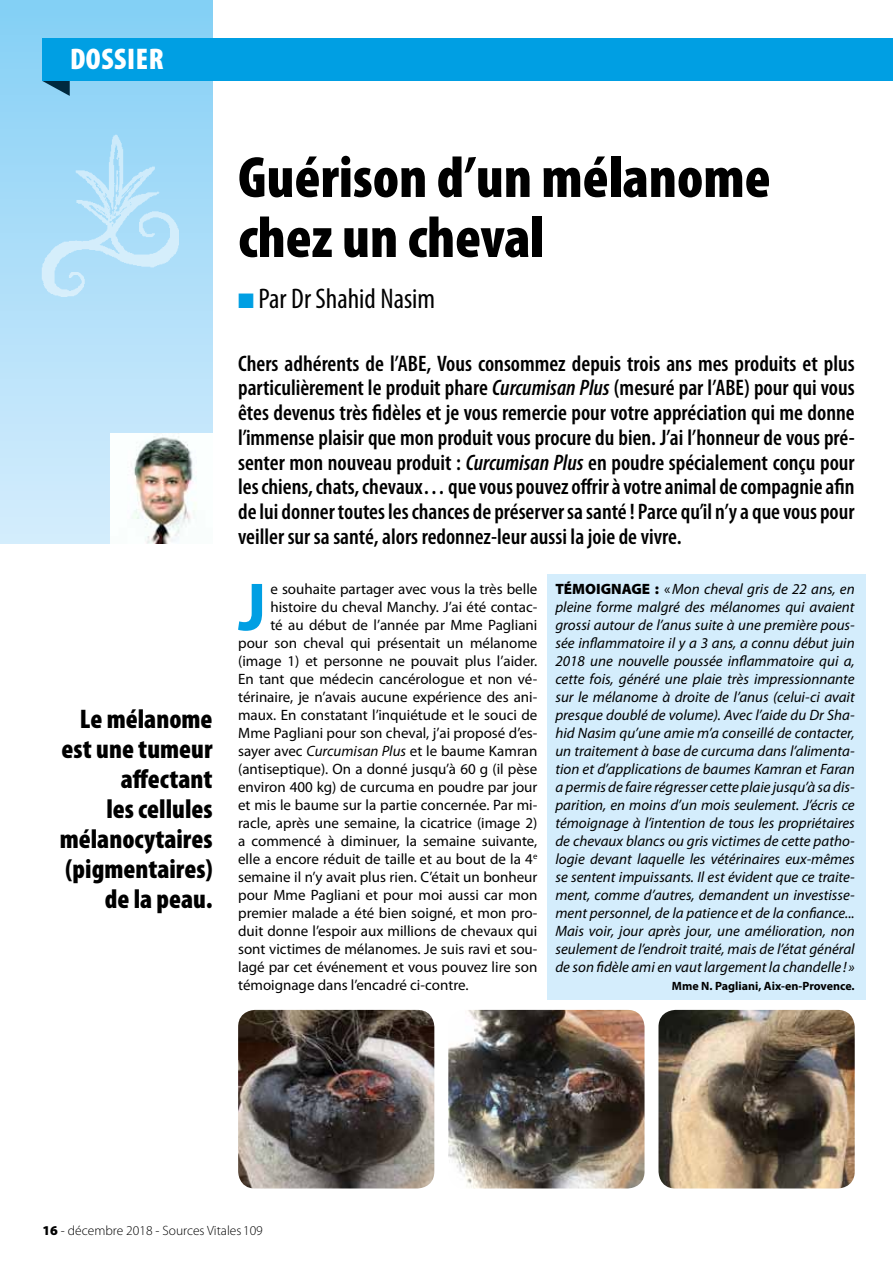
<style>
.page{position:relative;width:893px;height:1263px;background:#fff}
.page>*{position:absolute;margin:0;border:0;box-sizing:border-box;transform-origin:0 0}
.t1{font:700 68.4px "Myriad Pro";color:#009fe3}
.t2{font:900 condensed 58.5px/60px "Myriad Pro";color:#000}
.t3{font:900 condensed 30px "Myriad Pro";letter-spacing:.02em;color:#fff}
.t4{font:condensed 28.5px "Myriad Pro";color:#000}
.t5{font:900 condensed 27px/30px "Myriad Pro";color:#000;text-align:right}
.t6{font:600 condensed 22.5px/24.8px "Myriad Pro";color:#000;text-align:justify}
.t7{font:italic 15px/18px "Myriad Pro";color:#000;text-align:justify}
.t8{font:15px "Myriad Pro";color:#000}
.t9{font:300 13.5px "Myriad Pro";color:#000}
.t10{font:700 12px "Myriad Pro";color:#000}
.s1{color:#009fe3}
.s2{font-style:italic}
.s3{font-weight:900;font-style:normal}
.s4{font-style:normal}
.s5{font-weight:900}
</style>
<div class="page">
<div style="left:547px;top:575px;width:319px;height:425px;background:#d4edfc"></div>
<div style="left:0;top:0;width:213px;height:544px;background:linear-gradient(to bottom,#83cff5,#d7eefd)"></div>
<img style="left:41px;top:135px;width:137px;height:161px">
<img style="left:111px;top:433px;width:102px;height:111px">
<img style="left:238px;top:1010px;width:196px;height:178px">
<img style="left:448px;top:1010px;width:196px;height:178px">
<img style="left:658px;top:1010px;width:197px;height:178px">
<svg style="left:43px;top:81px;width:27px;height:15px"></svg>
<div style="left:43px;top:38px;width:850px;height:43px;background:#009fe3"></div>
<h3 class="t3" style="left:70px;top:40px;width:95px">dossier</h3>
<h3 class="t5" style="left:60px;top:703px;width:154px">Le mélanome est une tumeur affectant<br>les cellules mélanocytaires (pigmentaires) de la peau.</h3>
<h2 class="t2" style="left:238px;top:146px;width:534px">Guérison d’un mélanome chez un cheval</h2>
<h3 class="t4" style="left:238px;top:281px;width:199px"><span class="s1">■</span> Par Dr Shahid Nasim</h3>
<p class="t6" style="left:238px;top:350px;width:618px">Chers adhérents de l’ABE, Vous consommez depuis trois ans mes produits et plus particulièrement le produit phare <span class="s2">Curcumisan Plus</span> (mesuré par l’ABE) pour qui vous êtes devenus très fidèles et je vous remercie pour votre appréciation qui me donne l’immense plaisir que mon produit vous procure du bien. J’ai l’honneur de vous pré&shy;senter mon nouveau produit : <span class="s2">Curcumisan Plus</span> en poudre spécialement conçu pour les chiens, chats, chevaux… que vous pouvez offrir à votre animal de compagnie afin de lui donner toutes les chances de préserver sa santé ! Parce qu’il n’y a que vous pour veiller sur sa santé, alors redonnez-leur aussi la joie de vivre.</p>
<h1 class="t1" style="left:238px;top:562px;width:30px">J</h1>
<p class="t8" style="left:270px;top:580px;width:269px">e souhaite partager avec vous la très belle</p>
<p class="t8" style="left:270px;top:598px;width:269px">histoire du cheval Manchy. J’ai été contac-</p>
<p class="t8" style="left:270px;top:616px;width:269px">té au début de l’année par Mme Pagliani</p>
<p class="t8" style="left:238px;top:634px;width:301px">pour son cheval qui présentait un mélanome</p>
<p class="t8" style="left:238px;top:652px;width:301px">(image 1) et personne ne pouvait plus l’aider.</p>
<p class="t8" style="left:238px;top:670px;width:301px">En tant que médecin cancérologue et non vé-</p>
<p class="t8" style="left:238px;top:688px;width:301px">térinaire, je n’avais aucune expérience des ani-</p>
<p class="t8" style="left:238px;top:706px;width:301px">maux. En constatant l’inquiétude et le souci de</p>
<p class="t8" style="left:238px;top:724px;width:301px">Mme Pagliani pour son cheval, j’ai proposé d’es-</p>
<p class="t8" style="left:238px;top:742px;width:301px">sayer avec <span class="s2">Curcumisan Plus</span> et le baume Kamran</p>
<p class="t8" style="left:238px;top:760px;width:301px">(antiseptique). On a donné jusqu’à 60 g (il pèse</p>
<p class="t8" style="left:238px;top:778px;width:301px">environ 400 kg) de curcuma en poudre par jour</p>
<p class="t8" style="left:238px;top:796px;width:301px">et mis le baume sur la partie concernée. Par mi-</p>
<p class="t8" style="left:238px;top:814px;width:301px">racle, après une semaine, la cicatrice (image 2)</p>
<p class="t8" style="left:238px;top:832px;width:301px">a commencé à diminuer, la semaine suivante,</p>
<p class="t8" style="left:238px;top:850px;width:301px">elle a encore réduit de taille et au bout de la 4<sup>e</sup></p>
<p class="t8" style="left:238px;top:868px;width:301px">semaine il n’y avait plus rien. C’était un bonheur</p>
<p class="t8" style="left:238px;top:886px;width:301px">pour Mme Pagliani et pour moi aussi car mon</p>
<p class="t8" style="left:238px;top:904px;width:301px">premier malade a été bien soigné, et mon pro-</p>
<p class="t8" style="left:238px;top:922px;width:301px">duit donne l’espoir aux millions de chevaux qui</p>
<p class="t8" style="left:238px;top:940px;width:301px">sont victimes de mélanomes. Je suis ravi et sou-</p>
<p class="t8" style="left:238px;top:958px;width:301px">lagé par cet événement et vous pouvez lire son</p>
<p class="t8" style="left:238px;top:976px;width:232px">témoignage dans l’encadré ci-contre.</p>
<p class="t7" style="left:555px;top:580px;width:301px"><span class="s3">TÉMOIGNAGE :</span> <span class="s4">«</span>Mon cheval gris de 22 ans, en pleine forme malgré des mélanomes qui avaient grossi autour de l’anus suite à une première pous&shy;sée inflammatoire il y a 3 ans, a connu début juin 2018 une nouvelle poussée inflammatoire qui a, cette fois, généré une plaie très impressionnante sur le mélanome à droite de l’anus (celui-ci avait presque doublé de volume). Avec l’aide du Dr Sha&shy;hid Nasim qu’une amie m’a conseillé de contacter, un traitement à base de curcuma dans l’alimenta&shy;tion et d’applications de baumes Kamran et Faran a permis de faire régresser cette plaie jusqu’à sa dis&shy;parition, en moins d’un mois seulement. J’écris ce témoignage à l’intention de tous les propriétaires de chevaux blancs ou gris victimes de cette patho&shy;logie devant laquelle les vétérinaires eux-mêmes se sentent impuissants. Il est évident que ce traite&shy;ment, comme d’autres, demandent un investisse&shy;ment personnel, de la patience et de la confiance...<br>Mais voir, jour après jour, une amélioration, non seulement de l’endroit traité, mais de l’état général de son fidèle ami en vaut largement la chandelle ! »</p>
<p class="t10" style="left:672px;top:978px;width:184px">Mme N. Pagliani, Aix-en-Provence.</p>
<p class="t9" style="left:43px;top:1222px;width:222px"><span class="s5">16</span> - décembre 2018 - Sources Vitales 109</p>
</div>
